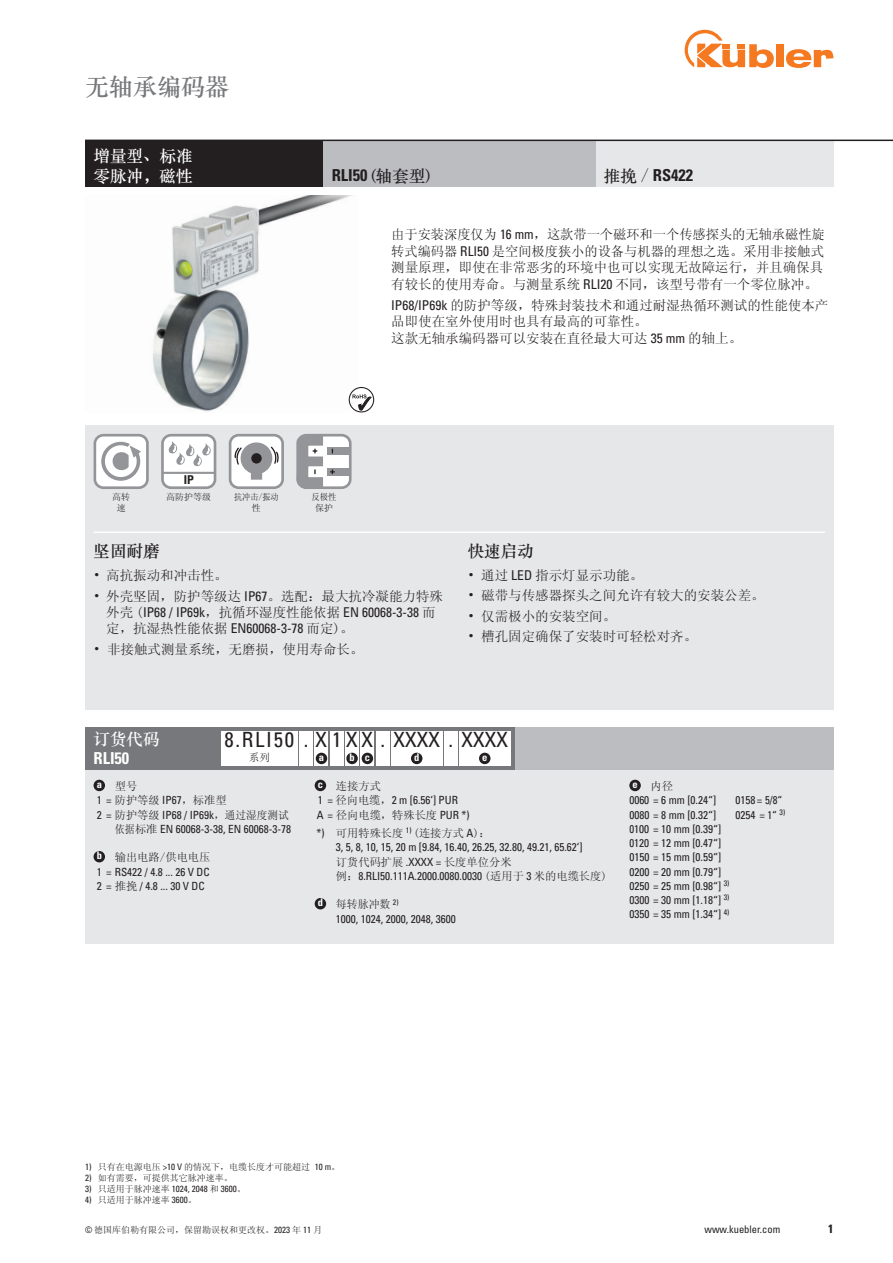
<style>
.page{position:relative;width:893px;height:1263px;background:#fff}
.page>*{position:absolute;margin:0;border:0;box-sizing:border-box;transform-origin:0 0}
.t1{font:24px "ST Songti SC Bold";color:#76787b}
.t2{font:condensed 21px "Univers LT Std";color:#231f20}
.t3{font:700 condensed 16.5px "Univers LT Std";color:#231f20}
.t4{font:16.5px/19.8px "ST Songti SC Bold";color:#fff}
.t5{font:16.5px "ST Songti SC Bold";color:#231f20}
.t6{font:700 condensed 16.5px "Univers LT Std";color:#fff}
.t7{font:13.5px/16.5px "Sim Sun";color:#231f20}
.t8{font:condensed 13.5px "Univers LT Std";color:#231f20}
.t9{font:700 condensed 12.15px "Univers LT Std";color:#231f20}
.t10{font:700 condensed 12px "Univers LT Std";color:#231f20}
.t11{font:condensed 11.25px/14.2px "Univers LT Std";color:#231f20;text-align:right}
.t12{font:condensed 11.25px/14.2px "Univers LT Std";color:#231f20;scale:.95 1}
.t13{font:11.25px/18.5px "Sim Sun";color:#231f20}
.t14{font:condensed 10.5px "Univers LT Std";color:#231f20}
.t15{font:700 condensed 10.5px "Univers LT Std";color:#fff}
.t16{font:10.5px "Sim Sun";color:#231f20}
.t17{font:9px/11.2px "Sim Sun";color:#231f20;text-align:center}
.t18{font:condensed 9px "Univers LT Std";color:#231f20}
.t19{font:9px/11.2px "Sim Sun";color:#231f20;text-align:center;scale:.9 1}
.t20{font:9px/11.2px "Sim Sun";color:#231f20;text-align:center;scale:.93 1}
.s1{font-family:"ST Songti SC Bold";font-weight:400;font-stretch:normal}
.s2{font-family:"Sim Sun";font-weight:400;font-stretch:normal}
.s3{font-family:"Univers LT Std";font-stretch:condensed}
.s4{font-family:"Sim Sun";font-stretch:normal}
</style>
<div class="page">
<div style="left:776px;top:44px;width:8px;height:23px;background:#f47921"></div>
<svg style="left:786px;top:49px;width:47px;height:19px"></svg>
<svg style="left:685px;top:30px;width:89px;height:38px"></svg>
<img style="left:153px;top:196px;width:197px;height:216px">
<div style="left:85px;top:425px;width:748px;height:285px;background:#e6e7e9"></div>
<div style="left:298px;top:435px;width:52px;height:53px;background:#fff;border-radius:9px"></div>
<div style="left:296px;top:434px;width:56px;height:55px;border:3px solid #939598;border-radius:9px"></div>
<div style="left:328px;top:468px;width:21px;height:7px;background:#939598"></div>
<div style="left:328px;top:447px;width:21px;height:8px;background:#939598"></div>
<svg style="left:330px;top:469px;width:5px;height:5px"></svg>
<svg style="left:296px;top:434px;width:28px;height:55px"></svg>
<div style="left:230px;top:435px;width:53px;height:53px;background:#fff;border-radius:9px"></div>
<div style="left:229px;top:434px;width:55px;height:55px;border:3px solid #939598;border-radius:9px"></div>
<svg style="left:234px;top:442px;width:45px;height:38px"></svg>
<div style="left:162px;top:435px;width:53px;height:53px;background:#fff;border-radius:9px"></div>
<div style="left:161px;top:434px;width:55px;height:55px;border:3px solid #939598;border-radius:9px"></div>
<hr style="left:162px;top:472px;width:52px;height:2px;background:#939598">
<svg style="left:168px;top:441px;width:43px;height:26px"></svg>
<div style="left:95px;top:435px;width:52px;height:53px;background:#fff;border-radius:9px"></div>
<div style="left:94px;top:434px;width:55px;height:55px;border:3px solid #939598;border-radius:9px"></div>
<svg style="left:101px;top:442px;width:40px;height:39px"></svg>
<svg style="left:349px;top:387px;width:25px;height:25px"></svg>
<hr style="left:94px;top:531px;width:731px;height:2px;background:#fff">
<div style="left:85px;top:727px;width:748px;height:217px;background:#e6e7e9"></div>
<div style="left:514px;top:727px;width:319px;height:43px;background:#bcbdc0"></div>
<div style="left:85px;top:727px;width:429px;height:43px;background:#76787b"></div>
<div style="left:221px;top:731px;width:77px;height:34px;background:#fff"></div>
<div style="left:299px;top:731px;width:14px;height:34px;background:#fff"></div>
<div style="left:345px;top:731px;width:14px;height:34px;background:#fff"></div>
<div style="left:346px;top:753px;width:12px;height:11px;background:#231f20;border-radius:50%"></div>
<div style="left:361px;top:731px;width:13px;height:34px;background:#fff"></div>
<div style="left:362px;top:753px;width:11px;height:11px;background:#231f20;border-radius:50%"></div>
<div style="left:376px;top:731px;width:13px;height:34px;background:#fff"></div>
<div style="left:444px;top:731px;width:14px;height:34px;background:#fff"></div>
<div style="left:315px;top:731px;width:13px;height:34px;background:#fff"></div>
<div style="left:330px;top:731px;width:14px;height:34px;background:#fff"></div>
<div style="left:391px;top:731px;width:51px;height:34px;background:#fff"></div>
<div style="left:459px;top:731px;width:51px;height:34px;background:#fff"></div>
<div style="left:411px;top:753px;width:11px;height:11px;background:#231f20;border-radius:50%"></div>
<div style="left:479px;top:753px;width:11px;height:11px;background:#231f20;border-radius:50%"></div>
<div style="left:316px;top:753px;width:11px;height:11px;background:#231f20;border-radius:50%"></div>
<div style="left:595px;top:140px;width:238px;height:47px;background:#e6e7e9"></div>
<div style="left:85px;top:140px;width:238px;height:47px;background:#231f20"></div>
<div style="left:323px;top:140px;width:272px;height:47px;background:#bcbdc0"></div>
<div style="left:629px;top:780px;width:12px;height:11px;background:#231f20;border-radius:50%"></div>
<div style="left:315px;top:780px;width:11px;height:11px;background:#231f20;border-radius:50%"></div>
<div style="left:315px;top:898px;width:11px;height:11px;background:#231f20;border-radius:50%"></div>
<div style="left:94px;top:780px;width:11px;height:11px;background:#231f20;border-radius:50%"></div>
<div style="left:94px;top:851px;width:11px;height:11px;background:#231f20;border-radius:50%"></div>
<hr style="left:85px;top:140px;width:808px;height:1px;background:#231f20">
<h1 class="t1" style="left:85px;top:71px;width:145px">无轴承编码器</h1>
<p class="t4" style="left:94px;top:146px;width:101px">增量型、标准零脉冲，磁性</p>
<p class="t9" style="left:184px;top:472px;width:12px">IP</p>
<p class="t3" style="left:332px;top:165px;width:100px">RLI50 <span class="s1">(轴套型)</span></p>
<p class="t3" style="left:604px;top:165px;width:91px"><span class="s1">推挽</span> <span class="s2">/</span> RS422</p>
<p class="t7" style="left:391px;top:226px;width:435px">由于安装深度仅为 <span class="s3">16 mm</span>，这款带一个磁环和一个传感探头的无轴承磁性旋转式编码器 <span class="s3">RLI50</span> 是空间极度狭小的设备与机器的理想之选。采用非接触式测量原理，即使在非常恶劣的环境中也可以实现无故障运行，并且确保具有较长的使用寿命。与测量系统 <span class="s3">RLI20</span> 不同，该型号带有一个零位脉冲。</p>
<p class="t7" style="left:391px;top:297px;width:439px"><span class="s3">IP68/IP69k</span> 的防护等级，特殊封装技术和通过耐湿热循环测试的性能使本产品即使在室外使用时也具有最高的可靠性。<br>这款无轴承编码器可以安装在直径最大可达 <span class="s3">35 mm</span> 的轴上。</p>
<p class="t17" style="left:112px;top:491px;width:19px">高转速</p>
<p class="t17" style="left:166px;top:491px;width:47px">高防护等级</p>
<p class="t19" style="left:234px;top:491px;width:51px">抗冲击/振动性</p>
<p class="t20" style="left:311px;top:491px;width:29px">反极性保护</p>
<p class="t5" style="left:94px;top:541px;width:67px">坚固耐磨</p>
<p class="t7" style="left:94px;top:567px;width:136px">• 高抗振动和冲击性。</p>
<p class="t7" style="left:94px;top:588px;width:351px">• 外壳坚固，防护等级达 <span class="s3">IP67</span>。选配：最大抗冷凝能力特殊</p>
<p class="t8" style="left:106px;top:604px;width:331px"><span class="s4">外壳 (</span>IP68 / IP69k<span class="s4">，抗循环湿度性能依据</span> EN 60068-3-38 <span class="s4">而</span></p>
<p class="t7" style="left:106px;top:620px;width:249px">定，抗湿热性能依据 <span class="s3">EN60068-3-78</span> 而定)。</p>
<p class="t7" style="left:94px;top:641px;width:271px">• 非接触式测量系统，无磨损，使用寿命长。</p>
<p class="t5" style="left:468px;top:541px;width:67px">快速启动</p>
<p class="t7" style="left:468px;top:567px;width:177px">• 通过 <span class="s3">LED</span> 指示灯显示功能。</p>
<p class="t7" style="left:468px;top:587px;width:298px">• 磁带与传感器探头之间允许有较大的安装公差。</p>
<p class="t7" style="left:468px;top:608px;width:150px">• 仅需极小的安装空间。</p>
<p class="t7" style="left:468px;top:628px;width:231px">• 槽孔固定确保了安装时可轻松对齐。</p>
<p class="t4" style="left:94px;top:729px;width:67px">订货代码</p>
<p class="t6" style="left:94px;top:748px;width:37px">RLI50</p>
<h2 class="t2" style="left:225px;top:727px;width:285px">8.RLI50 . X 1 XX . XXXX . XXXX</h2>
<p class="t15" style="left:349px;top:751px;width:7px">b</p>
<p class="t15" style="left:365px;top:751px;width:7px">c</p>
<p class="t16" style="left:249px;top:752px;width:22px">系列</p>
<p class="t15" style="left:319px;top:751px;width:7px">a</p>
<p class="t15" style="left:414px;top:751px;width:7px">d</p>
<p class="t15" style="left:482px;top:751px;width:7px">e</p>
<p class="t13" style="left:97px;top:779px;width:132px;line-height:14.2px"><sup>a</sup> 型号<br><span class="s3">1 =</span> 防护等级 <span class="s3">IP67</span>，标准型</p>
<p class="t11" style="left:97px;top:807px;width:196px">2 = <span class="s4">防护等级</span> IP68 / IP69k<span class="s4">，通过湿度测试依据标准</span> EN 60068-3-38, EN 60068-3-78</p>
<p class="t13" style="left:97px;top:848px;width:115px"><sup>b</sup> 输出电路/供电电压</p>
<p class="t11" style="left:97px;top:864px;width:114px;text-align:left">1 = RS422 / 4.8 ... 26 V DC<br>2 = <span class="s4">推挽</span> / 4.8 ... 30 V DC</p>
<p class="t13" style="left:318px;top:777px;width:65px"><sup>c</sup> 连接方式</p>
<p class="t11" style="left:318px;top:793px;width:142px">1 = <span class="s4">径向电缆，</span>2 m [6.56‘] PUR</p>
<p class="t13" style="left:316px;top:805px;width:175px"><span class="s3">A =</span> 径向电缆，特殊长度 <span class="s3">PUR *)<br>*)</span> 可用特殊长度 <sup>1)</sup> (连接方式 <span class="s3">A</span>)：</p>
<p class="t11" style="left:336px;top:840px;width:248px">3, 5, 8, 10, 15, 20 m [9.84, 16.40, 26.25, 32.80, 49.21, 65.62‘]</p>
<p class="t13" style="left:336px;top:852px;width:177px">订货代码扩展 <span class="s3">.XXXX =</span> 长度单位分米</p>
<p class="t11" style="left:336px;top:869px;width:273px"><span class="s4">例：</span>8.RLI50.111A.2000.0080.0030 <span class="s4">(适用于</span> 3 <span class="s4">米的电缆长度)</span></p>
<p class="t13" style="left:318px;top:895px;width:82px"><sup>d</sup> 每转脉冲数 <sup>2)</sup></p>
<p class="t11" style="left:336px;top:911px;width:121px">1000, 1024, 2000, 2048, 3600</p>
<p class="t13" style="left:632px;top:777px;width:42px"><sup>e</sup> 内径</p>
<p class="t11" style="left:629px;top:793px;width:88px">0060 = 6 mm [0.24“]</p>
<p class="t11" style="left:736px;top:793px;width:48px">0158= 5/8“</p>
<p class="t11" style="left:629px;top:807px;width:88px">0080 = 8 mm [0.32“]</p>
<p class="t11" style="left:736px;top:807px;width:51px">0254 = 1“ <sup>3)</sup></p>
<p class="t12" style="left:629px;top:822px;width:107px">0100 = 10 mm [0.39“]<br>0120 = 12 mm [0.47“]<br>0150 = 15 mm [0.59“]<br>0200 = 20 mm [0.79“]<br>0250 = 25 mm [0.98“] <sup>3)<br></sup>0300 = 30 mm [1.18“] <sup>3)<br></sup>0350 = 35 mm [1.34“] <sup>4)</sup></p>
<p class="t17" style="left:85px;top:1161px;width:257px"><span class="s3">1)</span> 只有在电源电压 <span class="s3">&gt;10 V</span> 的情况下，电缆长度才可能超过 <span class="s3">10 m</span>。</p>
<p class="t17" style="left:85px;top:1172px;width:149px"><span class="s3">2)</span> 如有需要，可提供其它脉冲速率。</p>
<p class="t18" style="left:85px;top:1183px;width:162px">3) <span class="s4">只适用于脉冲速率</span> 1024, 2048 <span class="s4">和</span> 3600<span class="s4">。</span></p>
<p class="t17" style="left:85px;top:1194px;width:113px"><span class="s3">4)</span> 只适用于脉冲速率 <span class="s3">3600</span>。</p>
<p class="t17" style="left:85px;top:1224px;width:239px"><span class="s3">©</span> 德国库伯勒有限公司，保留勘误权和更改权。<span class="s3">2023</span> 年 <span class="s3">11</span> 月</p>
<p class="t14" style="left:704px;top:1223px;width:77px">www.kuebler.com</p>
<p class="t10" style="left:828px;top:1221px;width:7px">1</p>
</div>
